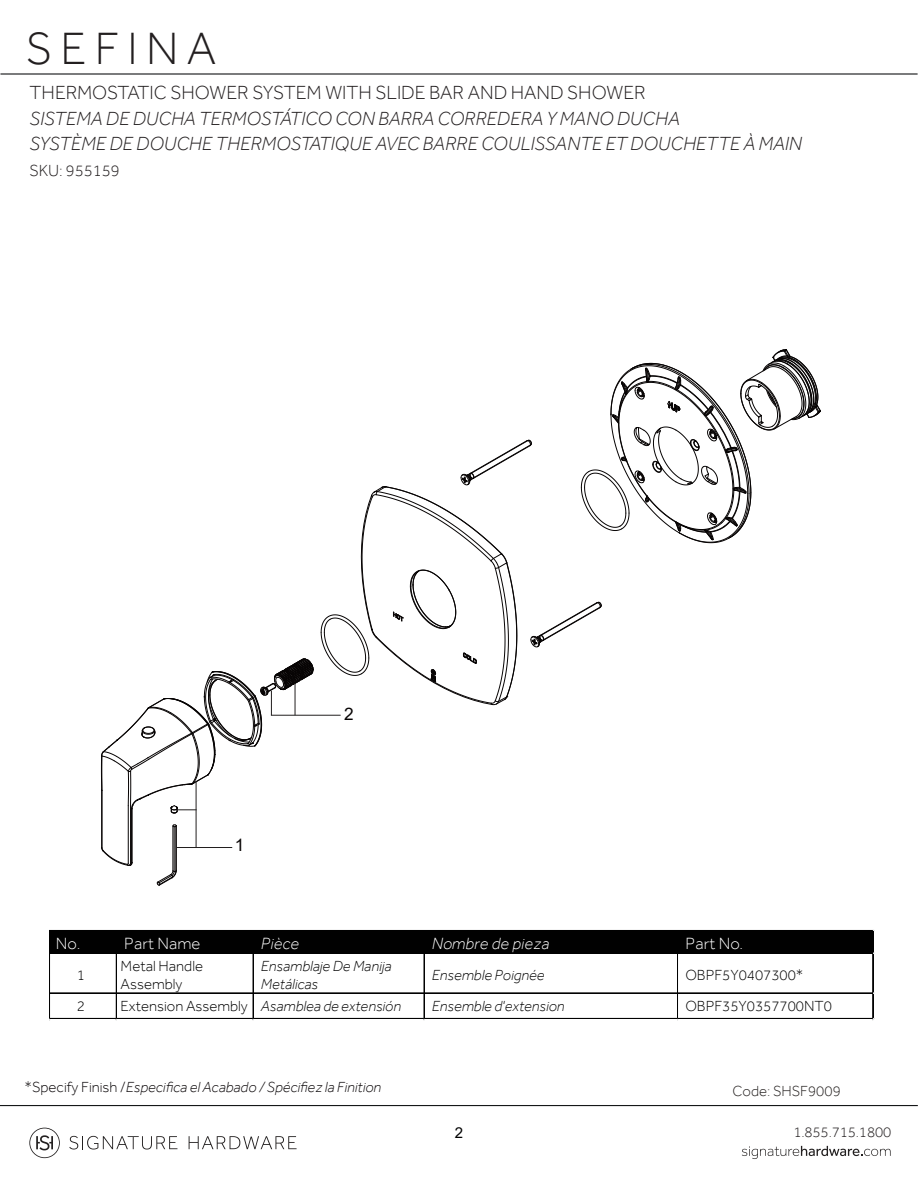
<style>
.page{position:relative;width:918px;height:1188px;background:#fff}
.page>*{position:absolute;margin:0;border:0;box-sizing:border-box;transform-origin:0 0}
.t1{font:300 46.5px "Effra";letter-spacing:.18em;color:#231f20}
.t2{font:italic 300 19.5px/25.5px "Effra";color:#231f20}
.t3{font:300 19.5px "Effra";color:#231f20}
.t4{font:17.25px "Arial";color:#070404}
.t5{font:300 16.65px "Effra";letter-spacing:.01em;color:#fff}
.t6{font:italic 300 16.65px "Effra";letter-spacing:.015em;color:#fff}
.t7{font:300 16.5px "Effra";color:#231f20}
.t8{font:italic 300 15px/18px "Effra";color:#010101}
.t9{font:300 15px/18px "Effra";color:#010101}
.t10{font:italic 300 15px "Effra";color:#0a0608}
.t11{font:300 15px "Effra";letter-spacing:-.01em;color:#231f20}
.t12{font:300 15px "Effra";color:#252120}
.t13{font:15px "Arial";color:#010101}
.s1{font-style:normal}
</style>
<div class="page">
<svg style="left:29px;top:1128px;width:31px;height:30px"></svg>
<svg style="left:69px;top:1136px;width:108px;height:14px"></svg>
<svg style="left:189px;top:1136px;width:108px;height:13px"></svg>
<hr style="left:0;top:1105px;width:918px;height:1px;background:#151718">
<svg style="left:742px;top:1146px;width:149px;height:13px"></svg>
<div style="left:50px;top:930px;width:824px;height:24px;background:#010101"></div>
<hr style="left:50px;top:993px;width:824px;height:1px;background:#010101">
<hr style="left:49px;top:930px;width:1px;height:89px;background:#010101">
<hr style="left:50px;top:930px;width:1px;height:89px;background:#010101">
<hr style="left:116px;top:931px;width:1px;height:88px;background:#010101">
<hr style="left:253px;top:931px;width:1px;height:88px;background:#010101">
<hr style="left:424px;top:931px;width:1px;height:88px;background:#010101">
<hr style="left:677px;top:931px;width:1px;height:88px;background:#010101">
<hr style="left:678px;top:931px;width:1px;height:88px;background:#010101">
<hr style="left:50px;top:1018px;width:824px;height:1px;background:#010101">
<hr style="left:872px;top:931px;width:1px;height:88px;background:#010101">
<hr style="left:873px;top:931px;width:1px;height:88px;background:#010101">
<hr style="left:101px;top:790px;width:1px;height:58px;background:#070404">
<hr style="left:102px;top:791px;width:1px;height:57px;background:#070404">
<hr style="left:128px;top:806px;width:1px;height:57px;background:#070404">
<hr style="left:130px;top:806px;width:1px;height:57px;background:#070404">
<hr style="left:131px;top:809px;width:1px;height:54px;background:#070404">
<hr style="left:132px;top:809px;width:1px;height:53px;background:#070404">
<svg style="left:101px;top:847px;width:32px;height:19px"></svg>
<hr style="left:173px;top:826px;width:1px;height:45px;background:#070404">
<hr style="left:174px;top:827px;width:1px;height:45px;background:#070404">
<hr style="left:175px;top:826px;width:1px;height:45px;background:#070404">
<hr style="left:176px;top:826px;width:1px;height:44px;background:#070404">
<svg style="left:172px;top:824px;width:5px;height:4px"></svg>
<svg style="left:156px;top:869px;width:21px;height:17px"></svg>
<svg style="left:320px;top:349px;width:501px;height:356px"></svg>
<hr style="left:177px;top:847px;width:55px;height:1px;background:#221f1f">
<hr style="left:196px;top:782px;width:1px;height:66px;background:#221f1f">
<svg style="left:101px;top:658px;width:213px;height:156px"></svg>
<hr style="left:295px;top:684px;width:1px;height:31px;background:#221f1f">
<hr style="left:271px;top:715px;width:69px;height:1px;background:#221f1f">
<hr style="left:0;top:73px;width:918px;height:2px;background:#151718">
<h1 class="t1" style="left:26px;top:20px;width:192px">SEFINA</h1>
<p class="t3" style="left:30px;top:81px;width:618px">THERMOSTATIC SHOWER SYSTEM WITH SLIDE BAR AND HAND SHOWER</p>
<p class="t2" style="left:30px;top:105px;width:774px">SISTEMA DE DUCHA TERMOSTÁTICO CON BARRA CORREDERA Y MANO DUCHA<br>SYSTÈME DE DOUCHE THERMOSTATIQUE AVEC BARRE COULISSANTE ET DOUCHETTE À MAIN</p>
<p class="t7" style="left:30px;top:160px;width:92px">SKU: 955159</p>
<p class="t4" style="left:235px;top:833px;width:11px">1</p>
<p class="t4" style="left:344px;top:702px;width:11px">2</p>
<p class="t5" style="left:56px;top:933px;width:26px">No.</p>
<p class="t5" style="left:124px;top:933px;width:78px">Part Name</p>
<p class="t6" style="left:261px;top:933px;width:40px">Pièce</p>
<p class="t6" style="left:432px;top:933px;width:119px">Nombre de pieza</p>
<p class="t5" style="left:685px;top:933px;width:59px">Part No.</p>
<p class="t9" style="left:77px;top:966px;width:10px">1</p>
<p class="t9" style="left:685px;top:966px;width:120px">OBPF5Y0407300*</p>
<p class="t9" style="left:77px;top:997px;width:10px">2</p>
<p class="t9" style="left:121px;top:957px;width:84px">Metal Handle<br>Assembly</p>
<p class="t8" style="left:261px;top:957px;width:132px">Ensamblaje De Manija<br>Metálicas</p>
<p class="t8" style="left:432px;top:966px;width:114px">Ensemble Poignée</p>
<p class="t8" style="left:261px;top:997px;width:142px">Asamblea de extensión</p>
<p class="t8" style="left:432px;top:997px;width:134px">Ensemble d'extension</p>
<p class="t9" style="left:685px;top:997px;width:148px">OBPF35Y0357700NT0</p>
<p class="t9" style="left:121px;top:997px;width:129px">Extension Assembly</p>
<p class="t10" style="left:25px;top:1078px;width:358px"><span class="s1">*Specify Finish /</span>Especifica el Acabado / Spécifiez la Finition</p>
<p class="t12" style="left:732px;top:1082px;width:110px">Code: SHSF9009</p>
<p class="t13" style="left:455px;top:1123px;width:10px">2</p>
<p class="t11" style="left:793px;top:1124px;width:99px">1.855.715.1800</p>
</div>
